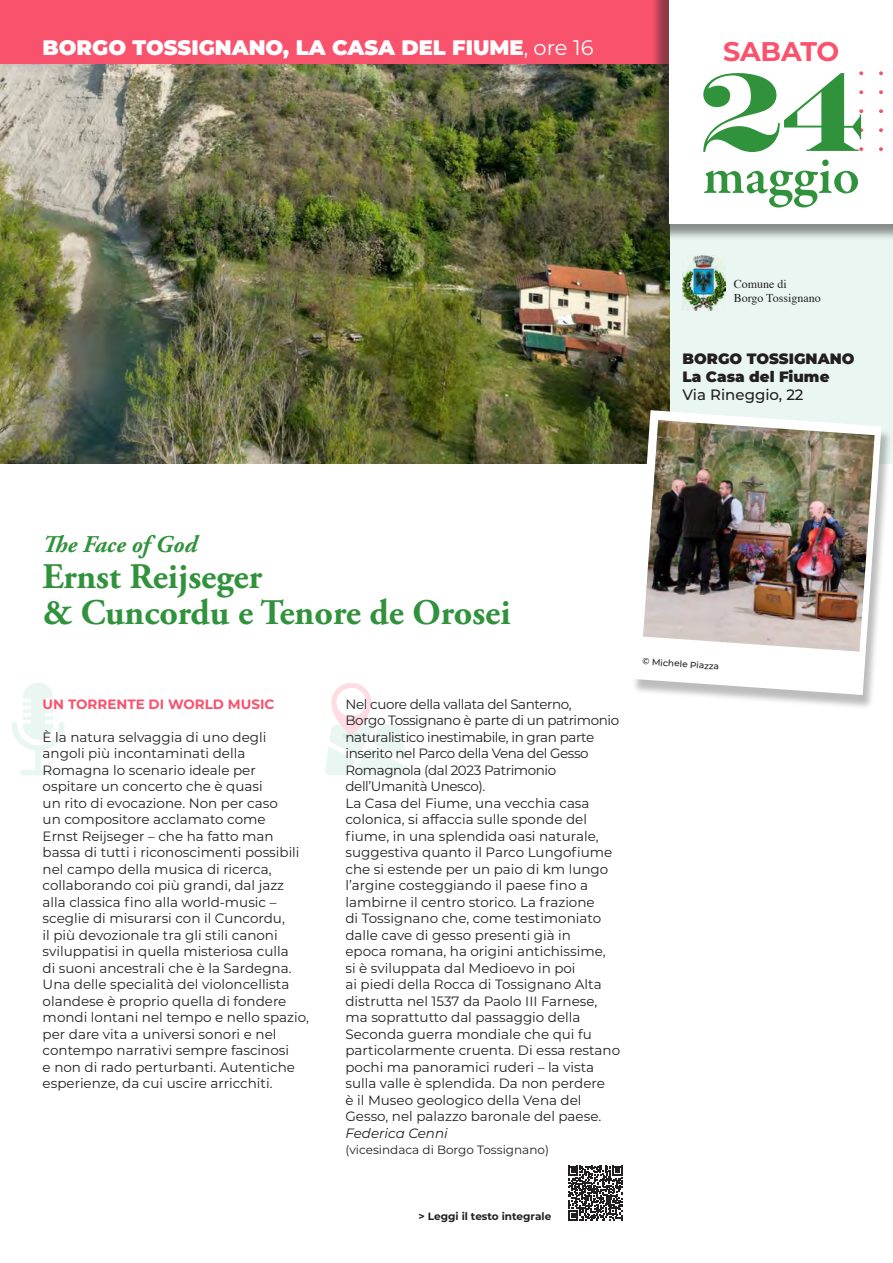
<style>
.page{position:relative;width:893px;height:1263px;background:#fff}
.page>*{position:absolute;margin:0;border:0;box-sizing:border-box;transform-origin:0 0}
.t1{font:700 112.5px "Engravers";color:#31923c}
.t2{font:600 54px "Garamond Premr Pro";letter-spacing:.005em;color:#31923c}
.t3{font:700 36px/36px "Adobe Garamond Pro";color:#31923c}
.t4{font:700 27px "Montserrat";letter-spacing:-.01em;color:#f9526c}
.t5{font:italic 700 24px "Adobe Garamond Pro";color:#31923c}
.t6{font:900 21px "Montserrat";color:#fff}
.t7{font:900 15px/18px "Montserrat";color:#231f20}
.t8{font:500 15px "Montserrat";color:#231f20}
.t9{font:13.5px/16.5px "Montserrat";color:#231f20}
.t10{font:700 13.5px "Montserrat";color:#f9526c}
.t11{font:italic 13.5px "Montserrat";color:#231f20}
.t12{font:12px "Montserrat";color:#231f20}
.t13{font:12px/14.4px "Times";color:#231f20}
.t14{font:700 10.5px "Montserrat";color:#231f20}
.t15{font:500 9px "Montserrat";color:#231f20}
.s1{font-weight:400}
</style>
<div class="page">
<div style="left:20px;top:770px;width:36px;height:5px;background:#eaf6f2;border-radius:3px"></div>
<div style="left:35px;top:747px;width:6px;height:28px;background:#eaf6f2;border-radius:3px"></div>
<svg style="left:12px;top:683px;width:52px;height:68px"></svg>
<svg style="left:325px;top:683px;width:83px;height:92px"></svg>
<div style="left:336px;top:688px;width:30px;height:28px;background:#fff;border-radius:50%"></div>
<div style="left:659px;top:94px;width:234px;height:369px;background:#eaf6f2"></div>
<svg style="left:568px;top:1166px;width:55px;height:54px"></svg>
<img style="left:0;top:64px;width:670px;height:399px">
<div style="left:0;top:0;width:893px;height:64px;background:#f9526c"></div>
<div style="left:650px;top:0;width:243px;height:241px;background:#231f20;opacity:.5"></div>
<div style="left:670px;top:0;width:223px;height:223px;background:#fff"></div>
<svg style="left:879px;top:71px;width:4px;height:4px"></svg>
<svg style="left:859px;top:90px;width:4px;height:4px"></svg>
<svg style="left:879px;top:90px;width:4px;height:4px"></svg>
<svg style="left:859px;top:109px;width:4px;height:4px"></svg>
<svg style="left:879px;top:109px;width:4px;height:4px"></svg>
<svg style="left:859px;top:128px;width:4px;height:4px"></svg>
<svg style="left:879px;top:128px;width:4px;height:4px"></svg>
<svg style="left:859px;top:147px;width:4px;height:4px"></svg>
<svg style="left:879px;top:147px;width:4px;height:4px"></svg>
<svg style="left:859px;top:71px;width:4px;height:4px"></svg>
<div style="left:631px;top:414px;width:262px;height:296px;background:#231f20;opacity:.3"></div>
<svg style="left:632px;top:410px;width:249px;height:285px"></svg>
<img style="left:643px;top:420px;width:232px;height:232px">
<img style="left:682px;top:256px;width:43px;height:54px">
<h3 class="t6" style="left:43px;top:32px;width:552px">BORGO TOSSIGNANO, LA CASA DEL FIUME<span class="s1">, ore 16</span></h3>
<h3 class="t4" style="left:723px;top:32px;width:118px">SABATO</h3>
<h1 class="t1" style="left:700px;top:46px;width:163px">24</h1>
<h2 class="t2" style="left:703px;top:143px;width:158px">maggio</h2>
<p class="t13" style="left:734px;top:277px;width:89px">Comune di<br>Borgo Tossignano</p>
<p class="t7" style="left:682px;top:348px;width:174px">BORGO TOSSIGNANO<br>La Casa del Fiume</p>
<p class="t8" style="left:682px;top:384px;width:123px">Via Rineggio, 22</p>
<h3 class="t5" style="left:43px;top:531px;width:156px">The Face of God</h3>
<h3 class="t3" style="left:43px;top:560px;width:470px">Ernst Reijseger<br>&amp; Cuncordu e Tenore de Orosei</h3>
<p class="t10" style="left:43px;top:694px;width:233px">UN TORRENTE DI WORLD MUSIC</p>
<p class="t9" style="left:43px;top:728px;width:268px">È la natura selvaggia di uno degli angoli più incontaminati della Romagna lo scenario ideale per ospitare un concerto che è quasi<br>un rito di evocazione. Non per caso<br>un compositore acclamato come<br>Ernst Reijseger – che ha fatto man bassa di tutti i riconoscimenti possibili nel campo della musica di ricerca, collaborando coi più grandi, dal jazz alla classica fino alla world-music – sceglie di misurarsi con il Cuncordu,<br>il più devozionale tra gli stili canoni sviluppatisi in quella misteriosa culla<br>di suoni ancestrali che è la Sardegna.<br>Una delle specialità del violoncellista olandese è proprio quella di fondere mondi lontani nel tempo e nello spazio, per dare vita a universi sonori e nel contempo narrativi sempre fascinosi<br>e non di rado perturbanti. Autentiche esperienze, da cui uscire arricchiti.</p>
<p class="t9" style="left:345px;top:695px;width:276px">Nel cuore della vallata del Santerno,<br>Borgo Tossignano è parte di un patrimonio naturalistico inestimabile, in gran parte inserito nel Parco della Vena del Gesso Romagnola (dal 2023 Patrimonio dell’Umanità Unesco).<br>La Casa del Fiume, una vecchia casa colonica, si affaccia sulle sponde del fiume, in una splendida oasi naturale, suggestiva quanto il Parco Lungofiume che si estende per un paio di km lungo l’argine costeggiando il paese fino a lambirne il centro storico. La frazione<br>di Tossignano che, come testimoniato dalle cave di gesso presenti già in<br>epoca romana, ha origini antichissime,<br>si è sviluppata dal Medioevo in poi<br>ai piedi della Rocca di Tossignano Alta distrutta nel 1537 da Paolo III Farnese, ma soprattutto dal passaggio della Seconda guerra mondiale che qui fu particolarmente cruenta. Di essa restano pochi ma panoramici ruderi – la vista sulla valle è splendida. Da non perdere<br>è il Museo geologico della Vena del Gesso, nel palazzo baronale del paese.</p>
<p class="t11" style="left:345px;top:1124px;width:104px">Federica Cenni</p>
<p class="t12" style="left:345px;top:1142px;width:205px">(vicesindaca di Borgo Tossignano)</p>
<p class="t14" style="left:419px;top:1209px;width:134px">&gt; Leggi il testo integrale</p>
<p class="t15" style="left:643px;top:655px;width:78px;rotate:4deg">© Michele Piazza</p>
</div>
